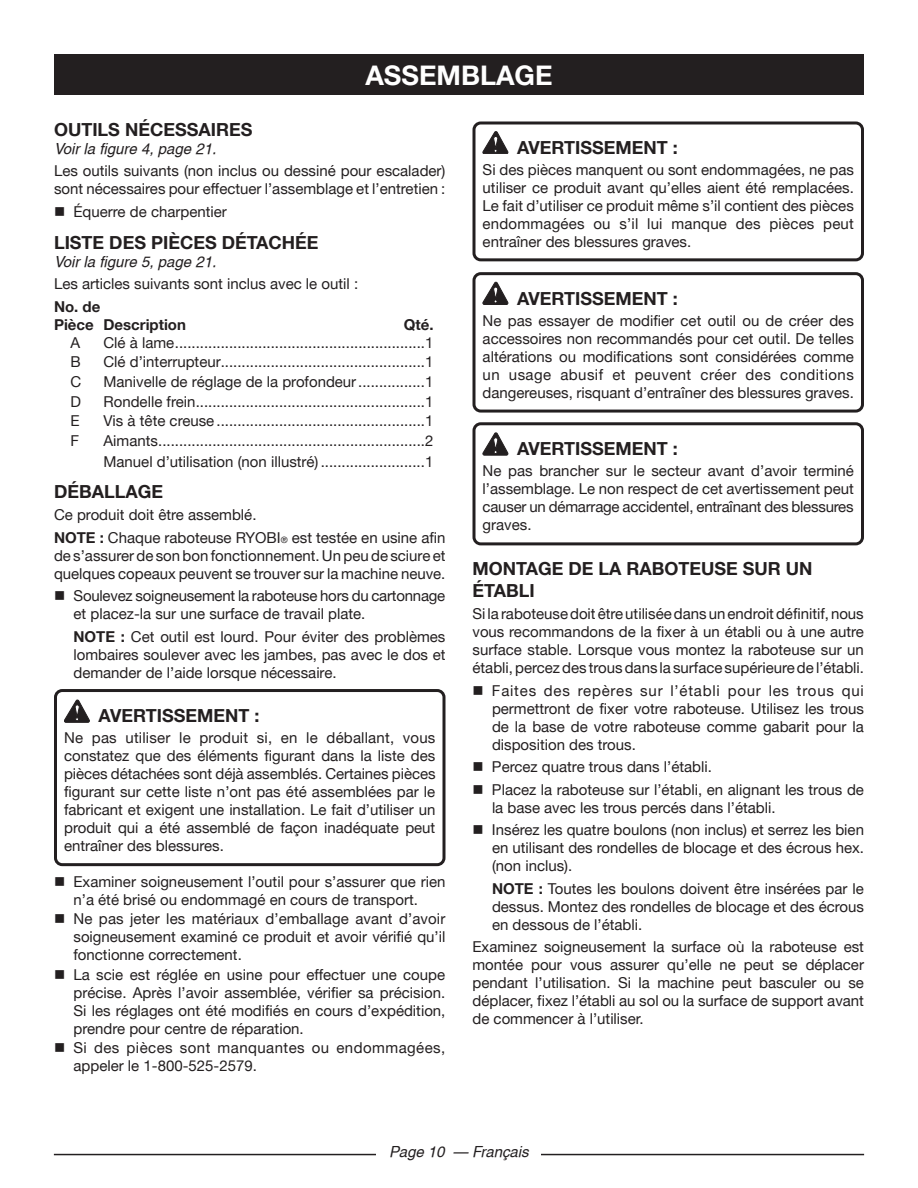
<style>
.page{position:relative;width:918px;height:1188px;background:#fff}
.page>*{position:absolute;margin:0;border:0;box-sizing:border-box;transform-origin:0 0}
.HEADING{font:700 27px "Helvetica Neue";color:#fff}
.Warning{font:700 18px "Helvetica Neue";color:#231f20}
.Heading_2{font:700 18px/21.6px "Helvetica Neue";color:#231f20}
.Heading_2_no_space{font:700 18px "Helvetica Neue";color:#231f20}
.Warning_Text{font:15px/18px "Helvetica Neue";color:#231f20;text-align:justify}
.bullets{font:15px/18px "Helvetica Neue";color:#231f20;text-align:justify}
.Body_text{font:15px/18px "Helvetica Neue";color:#231f20;text-align:justify}
.bullets-2{font:15px/18px "Helvetica Neue";letter-spacing:.03em;color:#231f20}
.See_figure{font:italic 15px "Helvetica";color:#231f20}
.t1{font:700 15px "Helvetica Neue";color:#231f20}
.s1{font-weight:700}
.s2{font-size:8.7px}
</style>
<div class="page">
<hr style="left:54px;top:1154px;width:810px;height:1px;background:#231f20">
<div style="left:377px;top:1142px;width:164px;height:19px;background:#fff"></div>
<svg style="left:64px;top:700px;width:26px;height:22px"></svg>
<div style="left:54px;top:54px;width:810px;height:40px;background:#231f20"></div>
<svg style="left:483px;top:131px;width:25px;height:23px"></svg>
<svg style="left:483px;top:282px;width:25px;height:23px"></svg>
<svg style="left:483px;top:433px;width:25px;height:22px"></svg>
<div style="left:54px;top:689px;width:392px;height:177px;border:3px solid #231f20;border-radius:7px"></div>
<div style="left:472px;top:121px;width:392px;height:140px;border:3px solid #231f20;border-radius:7px"></div>
<div style="left:472px;top:272px;width:392px;height:141px;border:3px solid #231f20;border-radius:7px"></div>
<div style="left:472px;top:422px;width:392px;height:123px;border:3px solid #231f20;border-radius:7px"></div>
<p class="HEADING" style="left:365px;top:58px;width:189px">ASSEMBLAGE</p>
<p class="Heading_2_no_space" style="left:54px;top:118px;width:200px">OUTILS NÉCESSAIRES</p>
<p class="See_figure" style="left:54px;top:140px;width:164px">Voir la figure 4, page 21.</p>
<p class="Body_text" style="left:54px;top:162px;width:393px">Les outils suivants (non inclus ou dessiné pour escalader) sont nécessaires pour effectuer l’assemblage et l’entretien :</p>
<p class="bullets" style="left:54px;top:202px;width:174px">■ Équerre de charpentier</p>
<p class="Heading_2_no_space" style="left:54px;top:231px;width:266px">LISTE DES PIÈCES DÉTACHÉE</p>
<p class="See_figure" style="left:54px;top:253px;width:164px">Voir la figure 5, page 21.</p>
<p class="Body_text" style="left:54px;top:275px;width:306px">Les articles suivants sont inclus avec le outil :</p>
<p class="t1" style="left:54px;top:297px;width:48px">No. de</p>
<p class="t1" style="left:54px;top:315px;width:133px">Pièce Description</p>
<p class="t1" style="left:404px;top:315px;width:31px">Qté.</p>
<p class="Warning_Text" style="left:70px;top:333px;width:11px">A</p>
<p class="Warning_Text" style="left:104px;top:333px;width:331px">Clé à lame............................................................1</p>
<p class="Warning_Text" style="left:70px;top:353px;width:12px">B</p>
<p class="Warning_Text" style="left:104px;top:353px;width:331px">Clé d’interrupteur.................................................1</p>
<p class="Warning_Text" style="left:70px;top:372px;width:12px">C</p>
<p class="Warning_Text" style="left:104px;top:372px;width:331px">Manivelle de réglage de la profondeur................1</p>
<p class="Warning_Text" style="left:70px;top:392px;width:12px">D</p>
<p class="Warning_Text" style="left:104px;top:392px;width:331px">Rondelle frein.......................................................1</p>
<p class="Warning_Text" style="left:70px;top:412px;width:11px">E</p>
<p class="Warning_Text" style="left:104px;top:412px;width:331px">Vis à tête creuse ..................................................1</p>
<p class="Warning_Text" style="left:70px;top:431px;width:10px">F</p>
<p class="Warning_Text" style="left:104px;top:431px;width:331px">Aimants................................................................2</p>
<p class="Warning_Text" style="left:104px;top:452px;width:331px">Manuel d’utilisation (non illustré) .........................1</p>
<p class="Heading_2" style="left:54px;top:480px;width:111px">DÉBALLAGE</p>
<p class="Body_text" style="left:54px;top:505px;width:204px">Ce produit doit être assemblé.</p>
<p class="Body_text" style="left:54px;top:528px;width:393px"><span class="s1">NOTE :</span> Chaque raboteuse RYOBI<span class="s2">®</span> est testée en usine afin de s’assurer de son bon fonctionnement. Un peu de sciure et quelques copeaux peuvent se trouver sur la machine neuve.</p>
<p class="bullets" style="left:74px;top:586px;width:373px;text-indent:-20px">■ Soulevez soigneusement la raboteuse hors du cartonnage et placez-la sur une surface de travail plate.</p>
<p class="bullets" style="left:74px;top:627px;width:374px"><span class="s1">NOTE :</span> Cet outil est lourd. Pour éviter des problèmes lombaires soulever avec les jambes, pas avec le dos et demander de l’aide lorsque nécessaire.</p>
<p class="Warning" style="left:99px;top:705px;width:162px">AVERTISSEMENT :</p>
<p class="Warning_Text" style="left:64px;top:729px;width:373px">Ne pas utiliser le produit si, en le déballant, vous constatez que des éléments figurant dans la liste des pièces détachées sont déjà assemblés. Certaines pièces figurant sur cette liste n’ont pas été assemblées par le fabricant et exigent une installation. Le fait d’utiliser un produit qui a été assemblé de façon inadéquate peut entraîner des blessures.</p>
<p class="bullets" style="left:54px;top:872px;width:393px;text-align:center">■ Examiner soigneusement l’outil pour s’assurer que rien n’a été brisé ou endommagé en cours de transport.</p>
<p class="bullets" style="left:74px;top:910px;width:373px;text-indent:-20px">■ Ne pas jeter les matériaux d’emballage avant d’avoir soigneusement examiné ce produit et avoir vérifié qu’il fonctionne correctement.</p>
<p class="bullets" style="left:74px;top:965px;width:373px;text-indent:-20px">■ La scie est réglée en usine pour effectuer une coupe précise. Après l’avoir assemblée, vérifier sa précision.<br>Si les réglages ont été modifiés en cours d’expédition, prendre pour centre de réparation.</p>
<p class="bullets-2" style="left:74px;top:1039px;width:373px;text-indent:-20px">■ Si des pièces sont manquantes ou endommagées, appeler le 1-800-525-2579.</p>
<p class="Warning" style="left:517px;top:136px;width:162px">AVERTISSEMENT :</p>
<p class="Warning_Text" style="left:483px;top:160px;width:373px">Si des pièces manquent ou sont endommagées, ne pas utiliser ce produit avant qu’elles aient été remplacées.<br>Le fait d’utiliser ce produit même s’il contient des pièces endommagées ou s’il lui manque des pièces peut entraîner des blessures graves.</p>
<p class="Warning" style="left:517px;top:287px;width:162px">AVERTISSEMENT :</p>
<p class="Warning_Text" style="left:483px;top:311px;width:373px">Ne pas essayer de modifier cet outil ou de créer des accessoires non recommandés pour cet outil. De telles altérations ou modifications sont considérées comme un usage abusif et peuvent créer des conditions dangereuses, risquant d’entraîner des blessures graves.</p>
<p class="Warning" style="left:517px;top:438px;width:162px">AVERTISSEMENT :</p>
<p class="Warning_Text" style="left:483px;top:462px;width:373px">Ne pas brancher sur le secteur avant d’avoir terminé l’assemblage. Le non respect de cet avertissement peut causer un démarrage accidentel, entraînant des blessures graves.</p>
<p class="Heading_2" style="left:472px;top:558px;width:342px">MONTAGE DE LA RABOTEUSE SUR UN<br>ÉTABLI</p>
<p class="Body_text" style="left:472px;top:605px;width:393px">Si la raboteuse doit être utilisée dans un endroit définitif, nous vous recommandons de la fixer à un établi ou à une autre surface stable. Lorsque vous montez la raboteuse sur un établi, percez des trous dans la surface supérieure de l’établi.</p>
<p class="bullets" style="left:492px;top:681px;width:374px;text-indent:-20px">■ Faites des repères sur l’établi pour les trous qui permettront de fixer votre raboteuse. Utilisez les trous de la base de votre raboteuse comme gabarit pour la disposition des trous.</p>
<p class="bullets" style="left:472px;top:758px;width:241px">■ Percez quatre trous dans l’établi.</p>
<p class="bullets" style="left:492px;top:780px;width:374px;text-indent:-20px">■ Placez la raboteuse sur l’établi, en alignant les trous de la base avec les trous percés dans l’établi.</p>
<p class="bullets" style="left:492px;top:821px;width:374px;text-indent:-20px">■ Insérez les quatre boulons (non inclus) et serrez les bien en utilisant des rondelles de blocage et des écrous hex. (non inclus).</p>
<p class="bullets" style="left:492px;top:879px;width:374px"><span class="s1">NOTE :</span> Toutes les boulons doivent être insérées par le dessus. Montez des rondelles de blocage et des écrous en dessous de l’établi.</p>
<p class="Body_text" style="left:472px;top:938px;width:393px">Examinez soigneusement la surface où la raboteuse est montée pour vous assurer qu’elle ne peut se déplacer pendant l’utilisation. Si la machine peut basculer ou se déplacer, fixez l’établi au sol ou la surface de support avant de commencer à l’utiliser.</p>
<p class="See_figure" style="left:389px;top:1143px;width:141px">Page 10 — Français</p>
</div>
